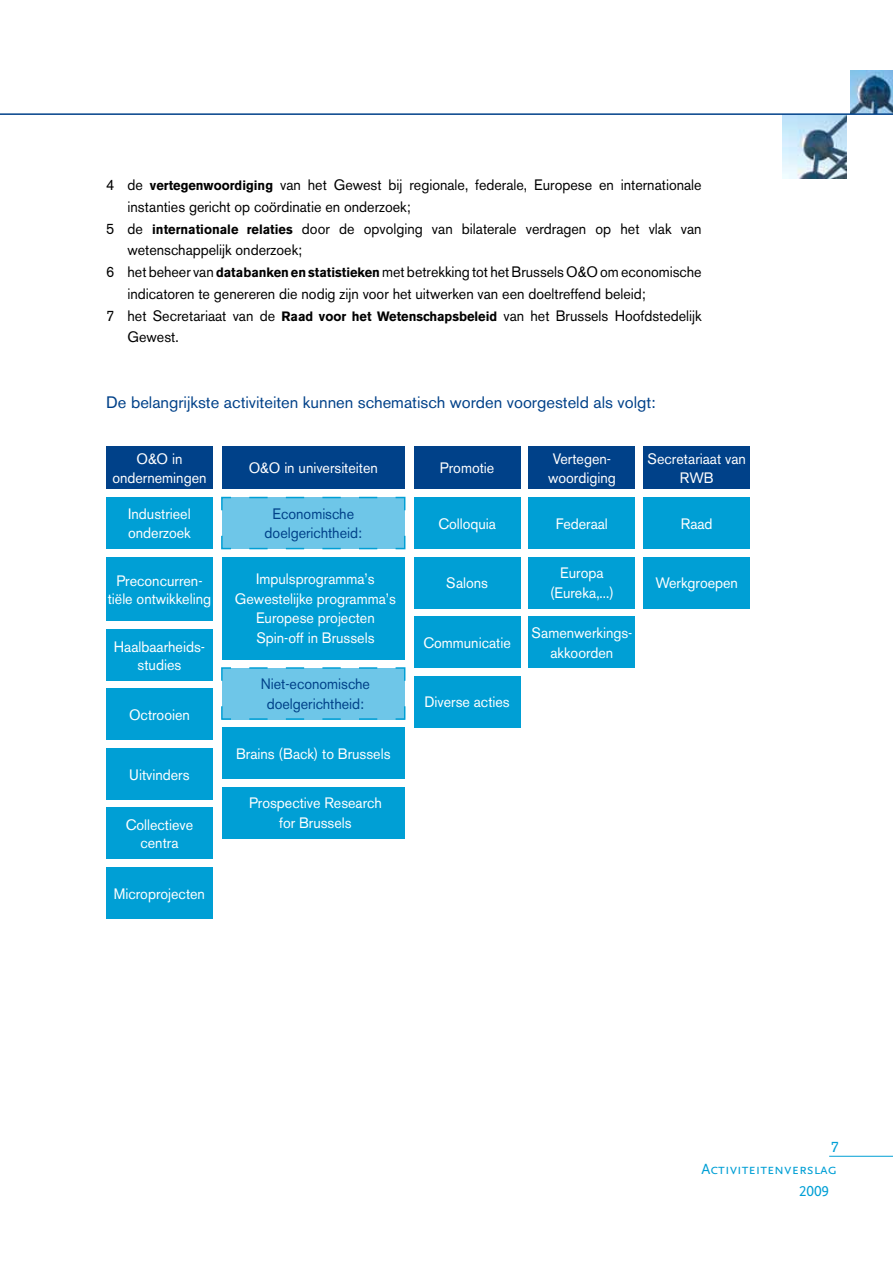
<style>
.page{position:relative;width:893px;height:1263px;background:#fff}
.page>*{position:absolute;margin:0;border:0;box-sizing:border-box;transform-origin:0 0}
.t1{font:16.5px "Akzidenz Grotesk BE";color:#004189}
.t2{font:15px "Akzidenz Grotesk BE";color:#000;scale:.95 1}
.t3{font:15px/19.5px "Akzidenz Grotesk BE";color:#fff;text-align:center;scale:.95 1}
.t4{font:15px/19.5px "Akzidenz Grotesk BE";color:#004189;text-align:center;scale:.95 1}
.t5{font:15px/21.8px "Scala Sans Caps";color:#009fd5}
.t6{font:15px "Akzidenz Grotesk BE";color:#009fd5}
.s1{font-weight:700;font-size:13.5px}
</style>
<div class="page">
<img style="left:783px;top:115px;width:63px;height:63px">
<img style="left:850px;top:71px;width:43px;height:42px">
<hr style="left:829px;top:1156px;width:64px;height:1px;background:#009fd5">
<div style="left:106px;top:446px;width:107px;height:43px;background:#004189"></div>
<div style="left:106px;top:497px;width:107px;height:52px;background:#009fd5"></div>
<div style="left:106px;top:557px;width:107px;height:64px;background:#009fd5"></div>
<div style="left:106px;top:629px;width:107px;height:51px;background:#009fd5"></div>
<div style="left:106px;top:689px;width:107px;height:51px;background:#009fd5"></div>
<div style="left:106px;top:748px;width:107px;height:51px;background:#009fd5"></div>
<div style="left:106px;top:808px;width:107px;height:51px;background:#009fd5"></div>
<div style="left:106px;top:867px;width:107px;height:51px;background:#009fd5"></div>
<div style="left:222px;top:497px;width:183px;height:52px;background:#6ec6e8"></div>
<svg style="left:249px;top:548px;width:129px;height:1px"></svg>
<svg style="left:249px;top:497px;width:128px;height:1px"></svg>
<svg style="left:221px;top:535px;width:10px;height:15px"></svg>
<svg style="left:395px;top:535px;width:11px;height:15px"></svg>
<svg style="left:395px;top:496px;width:11px;height:15px"></svg>
<svg style="left:221px;top:496px;width:10px;height:15px"></svg>
<div style="left:222px;top:557px;width:183px;height:102px;background:#009fd5"></div>
<div style="left:222px;top:668px;width:183px;height:51px;background:#6ec6e8"></div>
<svg style="left:249px;top:718px;width:137px;height:2px"></svg>
<svg style="left:249px;top:667px;width:128px;height:2px"></svg>
<svg style="left:221px;top:706px;width:11px;height:14px"></svg>
<svg style="left:394px;top:706px;width:12px;height:14px"></svg>
<svg style="left:395px;top:667px;width:11px;height:14px"></svg>
<svg style="left:221px;top:667px;width:10px;height:14px"></svg>
<div style="left:222px;top:727px;width:183px;height:51px;background:#009fd5"></div>
<div style="left:222px;top:787px;width:183px;height:51px;background:#009fd5"></div>
<div style="left:222px;top:446px;width:183px;height:43px;background:#004189"></div>
<div style="left:414px;top:446px;width:106px;height:43px;background:#004189"></div>
<div style="left:414px;top:497px;width:106px;height:52px;background:#009fd5"></div>
<div style="left:414px;top:557px;width:106px;height:51px;background:#009fd5"></div>
<div style="left:414px;top:617px;width:106px;height:51px;background:#009fd5"></div>
<div style="left:414px;top:676px;width:106px;height:51px;background:#009fd5"></div>
<div style="left:529px;top:497px;width:106px;height:52px;background:#009fd5"></div>
<div style="left:529px;top:557px;width:106px;height:51px;background:#009fd5"></div>
<div style="left:529px;top:617px;width:106px;height:51px;background:#009fd5"></div>
<div style="left:529px;top:446px;width:106px;height:43px;background:#004189"></div>
<div style="left:644px;top:497px;width:106px;height:52px;background:#009fd5"></div>
<div style="left:644px;top:557px;width:106px;height:51px;background:#009fd5"></div>
<div style="left:644px;top:446px;width:106px;height:43px;background:#004189"></div>
<hr style="left:0;top:113px;width:893px;height:2px;background:#004189">
<p class="t2" style="left:106px;top:179px;width:628px">4 de <span class="s1">vertegenwoordiging</span> van het Gewest bij regionale, federale, Europese en internationale</p>
<p class="t2" style="left:128px;top:201px;width:299px">instanties gericht op coördinatie en onderzoek;</p>
<p class="t2" style="left:106px;top:223px;width:628px">5 de <span class="s1">internationale relaties</span> door de opvolging van bilaterale verdragen op het vlak van</p>
<p class="t2" style="left:127px;top:245px;width:185px">wetenschappelijk onderzoek;</p>
<p class="t2" style="left:106px;top:266px;width:628px">6 het beheer van <span class="s1">databanken en statistieken</span> met betrekking tot het Brussels O&amp;O om economische</p>
<p class="t2" style="left:128px;top:288px;width:547px">indicatoren te genereren die nodig zijn voor het uitwerken van een doeltreffend beleid;</p>
<p class="t2" style="left:106px;top:310px;width:628px">7 het Secretariaat van de <span class="s1">Raad voor het Wetenschapsbeleid</span> van het Brussels Hoofdstedelijk</p>
<p class="t2" style="left:128px;top:332px;width:55px">Gewest.</p>
<p class="t1" style="left:106px;top:396px;width:551px">De belangrijkste activiteiten kunnen schematisch worden voorgesteld als volgt:</p>
<p class="t3" style="left:112px;top:450px;width:101px">O&amp;O in ondernemingen</p>
<p class="t3" style="left:128px;top:505px;width:67px;text-align:left">Industrieel onderzoek</p>
<p class="t3" style="left:108px;top:573px;width:110px;line-height:18px">Preconcurren&shy;tiële ontwikkeling</p>
<p class="t3" style="left:114px;top:639px;width:97px;line-height:18px">Haalbaarheids&shy;studies</p>
<p class="t3" style="left:129px;top:707px;width:66px">Octrooien</p>
<p class="t3" style="left:129px;top:766px;width:65px">Uitvinders</p>
<p class="t3" style="left:126px;top:817px;width:72px;line-height:18px">Collectieve centra</p>
<p class="t3" style="left:114px;top:885px;width:97px">Microprojecten</p>
<p class="t3" style="left:249px;top:460px;width:137px">O&amp;O in universiteiten</p>
<p class="t3" style="left:440px;top:460px;width:59px">Promotie</p>
<p class="t4" style="left:265px;top:505px;width:104px">Economische doelgerichtheid:</p>
<p class="t3" style="left:235px;top:571px;width:171px">Impulsprogramma’s<br>Gewestelijke programma’s<br>Europese projecten<br>Spin-off in Brussels</p>
<p class="t4" style="left:261px;top:676px;width:117px">Niet-economische doelgerichtheid:</p>
<p class="t3" style="left:236px;top:745px;width:164px">Brains (Back) to Brussels</p>
<p class="t3" style="left:249px;top:795px;width:141px">Prospective Research for Brussels</p>
<p class="t3" style="left:438px;top:515px;width:62px">Colloquia</p>
<p class="t3" style="left:446px;top:575px;width:46px">Salons</p>
<p class="t3" style="left:423px;top:634px;width:93px">Communicatie</p>
<p class="t3" style="left:424px;top:694px;width:91px">Diverse acties</p>
<p class="t3" style="left:548px;top:450px;width:73px">Vertegen&shy;woordiging</p>
<p class="t3" style="left:556px;top:515px;width:56px">Federaal</p>
<p class="t3" style="left:550px;top:565px;width:69px">Europa (Eureka,...)</p>
<p class="t3" style="left:531px;top:625px;width:108px">Samenwerkings&shy;akkoorden</p>
<p class="t3" style="left:648px;top:450px;width:105px">Secretariaat van<br>RWB</p>
<p class="t3" style="left:681px;top:515px;width:35px">Raad</p>
<p class="t3" style="left:655px;top:575px;width:88px">Werkgroepen</p>
<p class="t6" style="left:831px;top:1141px;width:10px">7</p>
<p class="t5" style="left:799px;top:1158px;width:40px;text-indent:-98px">Activiteitenverslag<br>2009</p>
</div>
